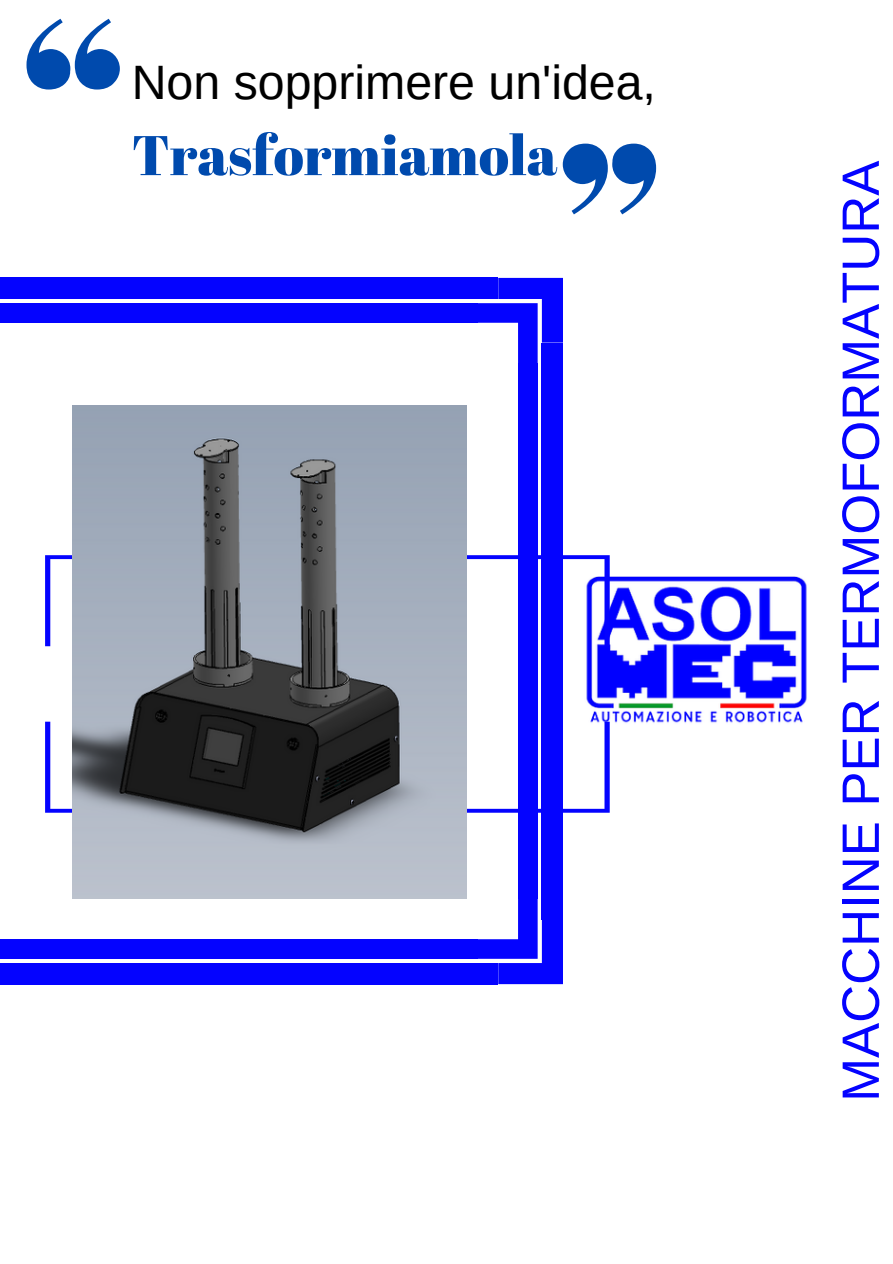
<style>
.page{position:relative;width:893px;height:1264px;background:#fff}
.page>*{position:absolute;margin:0;border:0;box-sizing:border-box;transform-origin:0 0}
.t1{font:55.8px "Abril Fatface";color:#004aad}
.t2{font:52.65px "Arimo";color:#0403ff}
.t3{font:48.3px "Arimo";color:#000}
</style>
<div class="page">
<svg style="left:26px;top:19px;width:94px;height:71px"></svg>
<svg style="left:562px;top:144px;width:94px;height:70px"></svg>
<div style="left:542px;top:342px;width:21px;height:577px;background:#0403ff"></div>
<div style="left:0;top:278px;width:498px;height:21px;background:#0403ff"></div>
<div style="left:0;top:963px;width:498px;height:21px;background:#0403ff"></div>
<img style="left:586px;top:576px;width:221px;height:151px">
<div style="left:518px;top:363px;width:19px;height:535px;background:#0403ff"></div>
<div style="left:0;top:303px;width:477px;height:20px;background:#0403ff"></div>
<div style="left:0;top:939px;width:477px;height:19px;background:#0403ff"></div>
<svg style="left:477px;top:278px;width:86px;height:85px"></svg>
<svg style="left:477px;top:898px;width:86px;height:86px"></svg>
<svg style="left:45px;top:721px;width:564px;height:91px"></svg>
<svg style="left:45px;top:555px;width:564px;height:91px"></svg>
<img style="left:73px;top:406px;width:393px;height:492px">
<p class="t3" style="left:132px;top:55px;width:525px">Non sopprimere un'idea,</p>
<p class="t1" style="left:132px;top:116px;width:427px">Trasformiamola</p>
<p class="t2" style="left:831px;top:1101px;width:942px;rotate:-90deg">MACCHINE PER TERMOFORMATURA</p>
</div>
